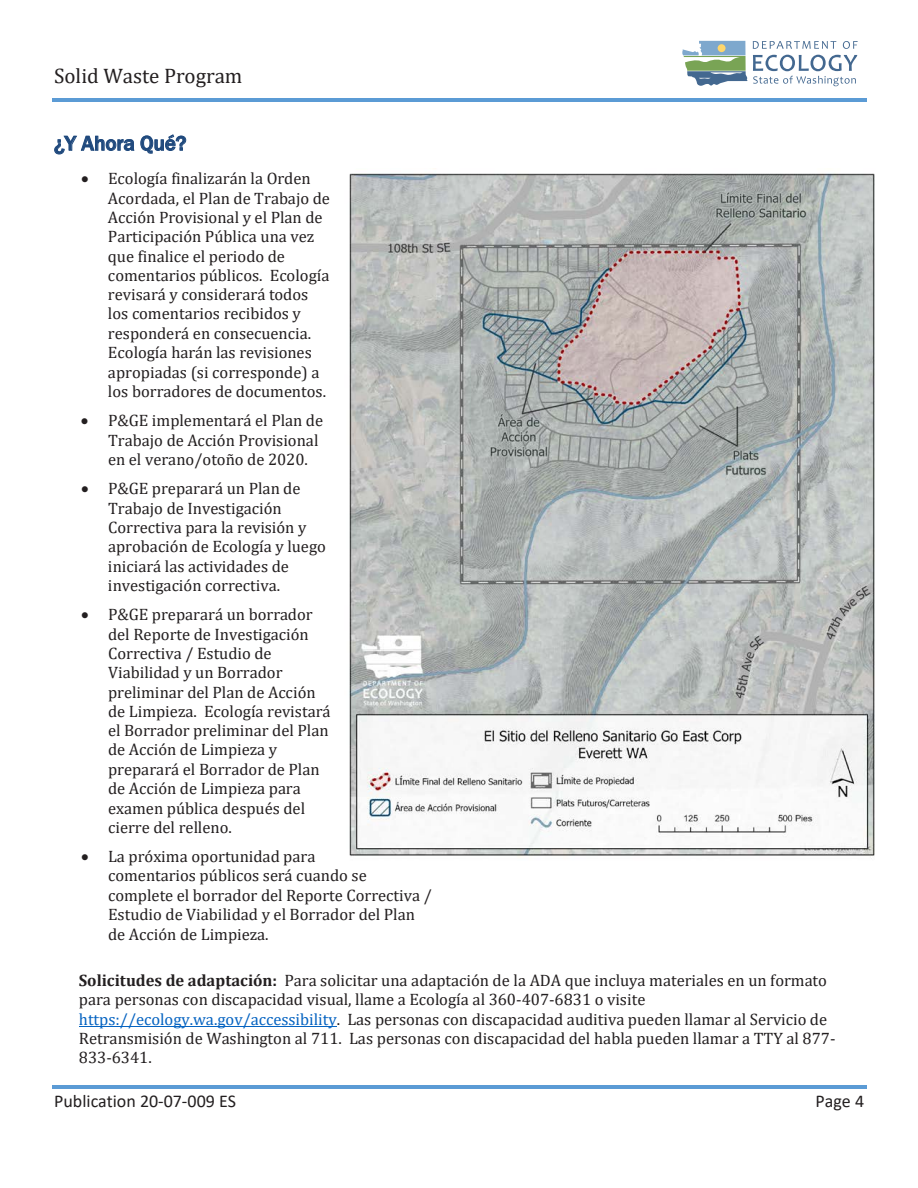
<style>
.page{position:relative;width:918px;height:1188px;background:#fff}
.page>*{position:absolute;margin:0;border:0;box-sizing:border-box;transform-origin:0 0}
.t1{font:21px "Cambria";color:#231f20}
.t2{font:500 21px "Franklin Gothic";color:#1f497d}
.t3{font:18px "Calibri";color:#231f20}
.t4{font:16.5px/19.4px "Cambria";color:#231f20}
.s1{font-weight:700}
.s2{color:#0563c1}
</style>
<div class="page">
<hr style="left:52px;top:99px;width:814px;height:3px;background:#5b9bd5">
<hr style="left:52px;top:1085px;width:814px;height:3px;background:#5b9bd5">
<svg style="left:54px;top:134px;width:132px;height:21px"></svg>
<hr style="left:79px;top:1026px;width:258px;height:1px;background:#0563c1">
<img style="left:349px;top:173px;width:526px;height:684px">
<svg style="left:682px;top:41px;width:176px;height:45px"></svg>
<p class="t1" style="left:54px;top:63px;width:190px">Solid Waste Program</p>
<p class="t2" style="left:54px;top:130px;width:134px">¿Y Ahora Qué?</p>
<p class="t4" style="left:108px;top:169px;width:224px;text-indent:-27px">• Ecología finalizarán la Orden<br>Acordada, el Plan de Trabajo de<br>Acción Provisional y el Plan de<br>Participación Pública una vez que finalice el periodo de comentarios públicos. Ecología revisará y considerará todos los comentarios recibidos y responderá en consecuencia.<br>Ecología harán las revisiones apropiadas (si corresponde) a los borradores de documentos.</p>
<p class="t4" style="left:108px;top:411px;width:217px;text-indent:-27px">• P&amp;GE implementará el Plan de<br>Trabajo de Acción Provisional en el verano/otoño de 2020.</p>
<p class="t4" style="left:108px;top:479px;width:219px;text-indent:-27px">• P&amp;GE preparará un Plan de<br>Trabajo de Investigación<br>Correctiva para la revisión y aprobación de Ecología y luego iniciará las actividades de investigación correctiva.</p>
<p class="t4" style="left:108px;top:605px;width:224px;text-indent:-27px">• P&amp;GE preparará un borrador del Reporte de Investigación<br>Correctiva / Estudio de<br>Viabilidad y un Borrador preliminar del Plan de Acción de Limpieza. Ecología revistará el Borrador preliminar del Plan de Acción de Limpieza y preparará el Borrador de Plan de Acción de Limpieza para examen pública después del cierre del relleno.</p>
<p class="t4" style="left:108px;top:847px;width:325px;text-indent:-27px">• La próxima oportunidad para<br>comentarios públicos será cuando se complete el borrador del Reporte Correctiva / Estudio de Viabilidad y el Borrador del Plan de Acción de Limpieza.</p>
<p class="t4" style="left:79px;top:971px;width:758px"><span class="s1">Solicitudes de adaptación:</span> Para solicitar una adaptación de la ADA que incluya materiales en un formato para personas con discapacidad visual, llame a Ecología al 360-407-6831 o visite <span class="s2">https://ecology.wa.gov/accessibility</span>. Las personas con discapacidad auditiva pueden llamar al Servicio de Retransmisión de Washington al 711. Las personas con discapacidad del habla pueden llamar a TTY al 877- 833-6341.</p>
<p class="t3" style="left:54px;top:1089px;width:184px">Publication 20-07-009 ES</p>
<p class="t3" style="left:815px;top:1089px;width:50px">Page 4</p>
</div>
